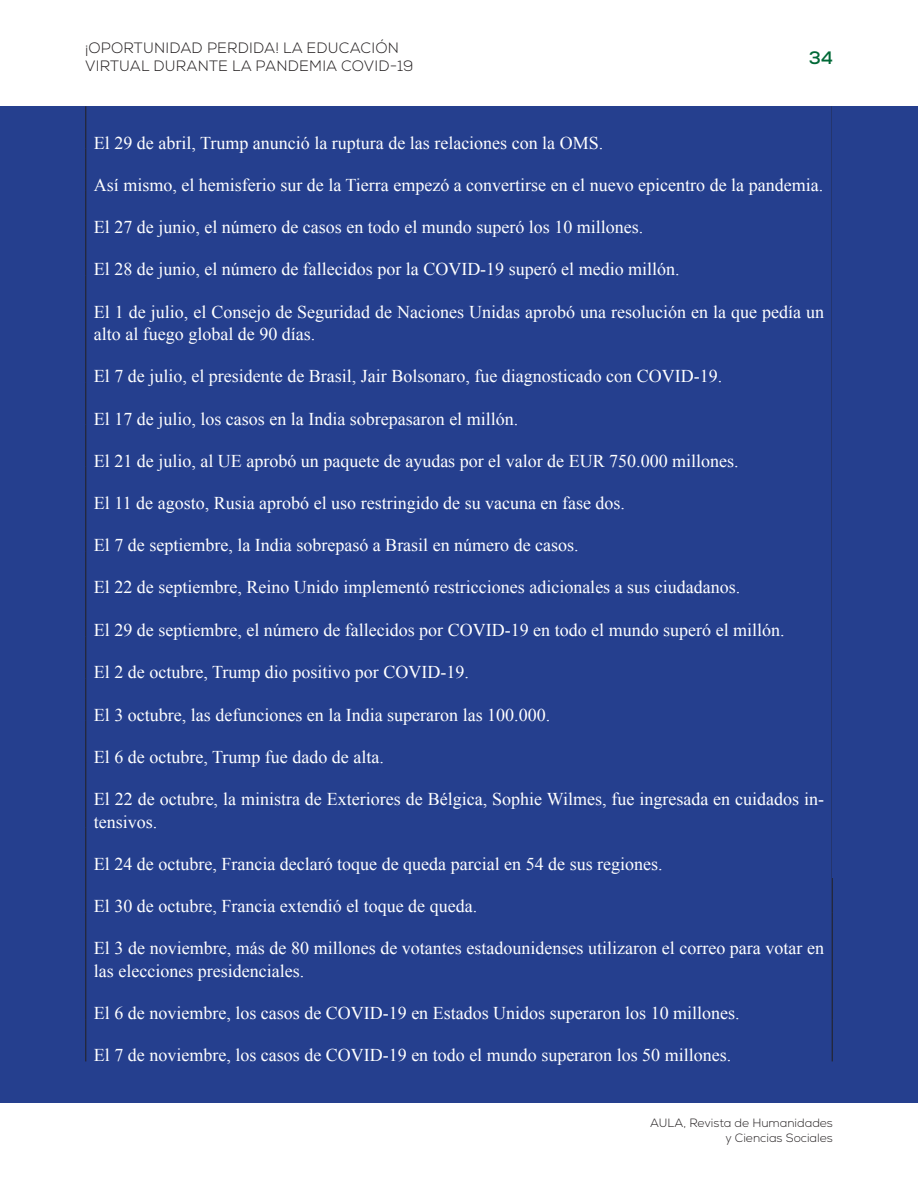
<style>
.page{position:relative;width:918px;height:1188px;background:#fff}
.page>*{position:absolute;margin:0;border:0;box-sizing:border-box;transform-origin:0 0}
.Normal__Web{font:18px/22.5px "Times New Roman";color:#fff}
.t1{font:700 18px "Nexa";color:#006937}
.t2{font:300 15px/18px "Nexa";letter-spacing:.015em;color:#231f20}
.t3{font:300 12px/14.4px "Nexa";color:#231f20;text-align:right}
</style>
<div class="page">
<div style="left:0;top:106px;width:918px;height:997px;background:#253f8e"></div>
<hr style="left:85px;top:106px;width:1px;height:43px;background:#231f20">
<hr style="left:832px;top:106px;width:1px;height:43px;background:#231f20">
<hr style="left:85px;top:149px;width:1px;height:42px;background:#231f20">
<hr style="left:832px;top:149px;width:1px;height:42px;background:#231f20">
<hr style="left:85px;top:191px;width:1px;height:42px;background:#231f20">
<hr style="left:832px;top:191px;width:1px;height:42px;background:#231f20">
<hr style="left:85px;top:233px;width:1px;height:42px;background:#231f20">
<hr style="left:832px;top:233px;width:1px;height:42px;background:#231f20">
<hr style="left:85px;top:275px;width:1px;height:65px;background:#231f20">
<hr style="left:832px;top:275px;width:1px;height:65px;background:#231f20">
<hr style="left:85px;top:340px;width:1px;height:42px;background:#231f20">
<hr style="left:832px;top:340px;width:1px;height:42px;background:#231f20">
<hr style="left:85px;top:382px;width:1px;height:43px;background:#231f20">
<hr style="left:832px;top:382px;width:1px;height:43px;background:#231f20">
<hr style="left:85px;top:425px;width:1px;height:42px;background:#231f20">
<hr style="left:832px;top:425px;width:1px;height:42px;background:#231f20">
<hr style="left:85px;top:467px;width:1px;height:42px;background:#231f20">
<hr style="left:832px;top:467px;width:1px;height:42px;background:#231f20">
<hr style="left:85px;top:509px;width:1px;height:42px;background:#231f20">
<hr style="left:832px;top:509px;width:1px;height:42px;background:#231f20">
<hr style="left:85px;top:551px;width:1px;height:43px;background:#231f20">
<hr style="left:832px;top:551px;width:1px;height:43px;background:#231f20">
<hr style="left:85px;top:594px;width:1px;height:42px;background:#231f20">
<hr style="left:832px;top:594px;width:1px;height:42px;background:#231f20">
<hr style="left:85px;top:636px;width:1px;height:42px;background:#231f20">
<hr style="left:832px;top:636px;width:1px;height:42px;background:#231f20">
<hr style="left:85px;top:678px;width:1px;height:43px;background:#231f20">
<hr style="left:832px;top:678px;width:1px;height:43px;background:#231f20">
<hr style="left:85px;top:721px;width:1px;height:42px;background:#231f20">
<hr style="left:832px;top:721px;width:1px;height:42px;background:#231f20">
<hr style="left:85px;top:763px;width:1px;height:65px;background:#231f20">
<hr style="left:832px;top:763px;width:1px;height:65px;background:#231f20">
<hr style="left:85px;top:828px;width:1px;height:42px;background:#231f20">
<hr style="left:832px;top:828px;width:1px;height:42px;background:#231f20">
<hr style="left:85px;top:870px;width:1px;height:42px;background:#231f20">
<hr style="left:832px;top:870px;width:1px;height:42px;background:#231f20">
<hr style="left:85px;top:912px;width:1px;height:65px;background:#231f20">
<hr style="left:832px;top:912px;width:1px;height:65px;background:#231f20">
<hr style="left:85px;top:977px;width:1px;height:42px;background:#231f20">
<hr style="left:832px;top:977px;width:1px;height:42px;background:#231f20">
<hr style="left:85px;top:1019px;width:1px;height:42px;background:#231f20">
<hr style="left:832px;top:1019px;width:1px;height:42px;background:#231f20">
<p class="t2" style="left:85px;top:39px;width:330px">¡OPORTUNIDAD PERDIDA! LA EDUCACIÓN<br>VIRTUAL DURANTE LA PANDEMIA COVID-19</p>
<p class="t1" style="left:809px;top:46px;width:26px">34</p>
<p class="Normal__Web" style="left:94px;top:131px;width:511px">El 29 de abril, Trump anunció la ruptura de las relaciones con la OMS.</p>
<p class="Normal__Web" style="left:94px;top:173px;width:731px">Así mismo, el hemisferio sur de la Tierra empezó a convertirse en el nuevo epicentro de la pandemia.</p>
<p class="Normal__Web" style="left:94px;top:215px;width:551px">El 27 de junio, el número de casos en todo el mundo superó los 10 millones.</p>
<p class="Normal__Web" style="left:94px;top:258px;width:587px">El 28 de junio, el número de fallecidos por la COVID-19 superó el medio millón.</p>
<p class="Normal__Web" style="left:94px;top:300px;width:732px">El 1 de julio, el Consejo de Seguridad de Naciones Unidas aprobó una resolución en la que pedía un alto al fuego global de 90 días.</p>
<p class="Normal__Web" style="left:94px;top:365px;width:630px">El 7 de julio, el presidente de Brasil, Jair Bolsonaro, fue diagnosticado con COVID-19.</p>
<p class="Normal__Web" style="left:94px;top:407px;width:426px">El 17 de julio, los casos en la India sobrepasaron el millón.</p>
<p class="Normal__Web" style="left:94px;top:449px;width:646px">El 21 de julio, al UE aprobó un paquete de ayudas por el valor de EUR 750.000 millones.</p>
<p class="Normal__Web" style="left:94px;top:491px;width:533px">El 11 de agosto, Rusia aprobó el uso restringido de su vacuna en fase dos.</p>
<p class="Normal__Web" style="left:94px;top:534px;width:486px">El 7 de septiembre, la India sobrepasó a Brasil en número de casos.</p>
<p class="Normal__Web" style="left:94px;top:576px;width:648px">El 22 de septiembre, Reino Unido implementó restricciones adicionales a sus ciudadanos.</p>
<p class="Normal__Web" style="left:94px;top:619px;width:692px">El 29 de septiembre, el número de fallecidos por COVID-19 en todo el mundo superó el millón.</p>
<p class="Normal__Web" style="left:94px;top:661px;width:376px">El 2 de octubre, Trump dio positivo por COVID-19.</p>
<p class="Normal__Web" style="left:94px;top:703px;width:458px">El 3 octubre, las defunciones en la India superaron las 100.000.</p>
<p class="Normal__Web" style="left:94px;top:745px;width:291px">El 6 de octubre, Trump fue dado de alta.</p>
<p class="Normal__Web" style="left:94px;top:788px;width:732px">El 22 de octubre, la ministra de Exteriores de Bélgica, Sophie Wilmes, fue ingresada en cuidados in&shy;tensivos.</p>
<p class="Normal__Web" style="left:94px;top:852px;width:570px">El 24 de octubre, Francia declaró toque de queda parcial en 54 de sus regiones.</p>
<p class="Normal__Web" style="left:94px;top:895px;width:385px">El 30 de octubre, Francia extendió el toque de queda.</p>
<p class="Normal__Web" style="left:94px;top:937px;width:732px">El 3 de noviembre, más de 80 millones de votantes estadounidenses utilizaron el correo para votar en las elecciones presidenciales.</p>
<p class="Normal__Web" style="left:94px;top:1002px;width:647px">El 6 de noviembre, los casos de COVID-19 en Estados Unidos superaron los 10 millones.</p>
<p class="Normal__Web" style="left:94px;top:1044px;width:639px">El 7 de noviembre, los casos de COVID-19 en todo el mundo superaron los 50 millones.</p>
<p class="t3" style="left:650px;top:1116px;width:184px">AULA, Revista de Humanidades y Ciencias Sociales</p>
</div>
